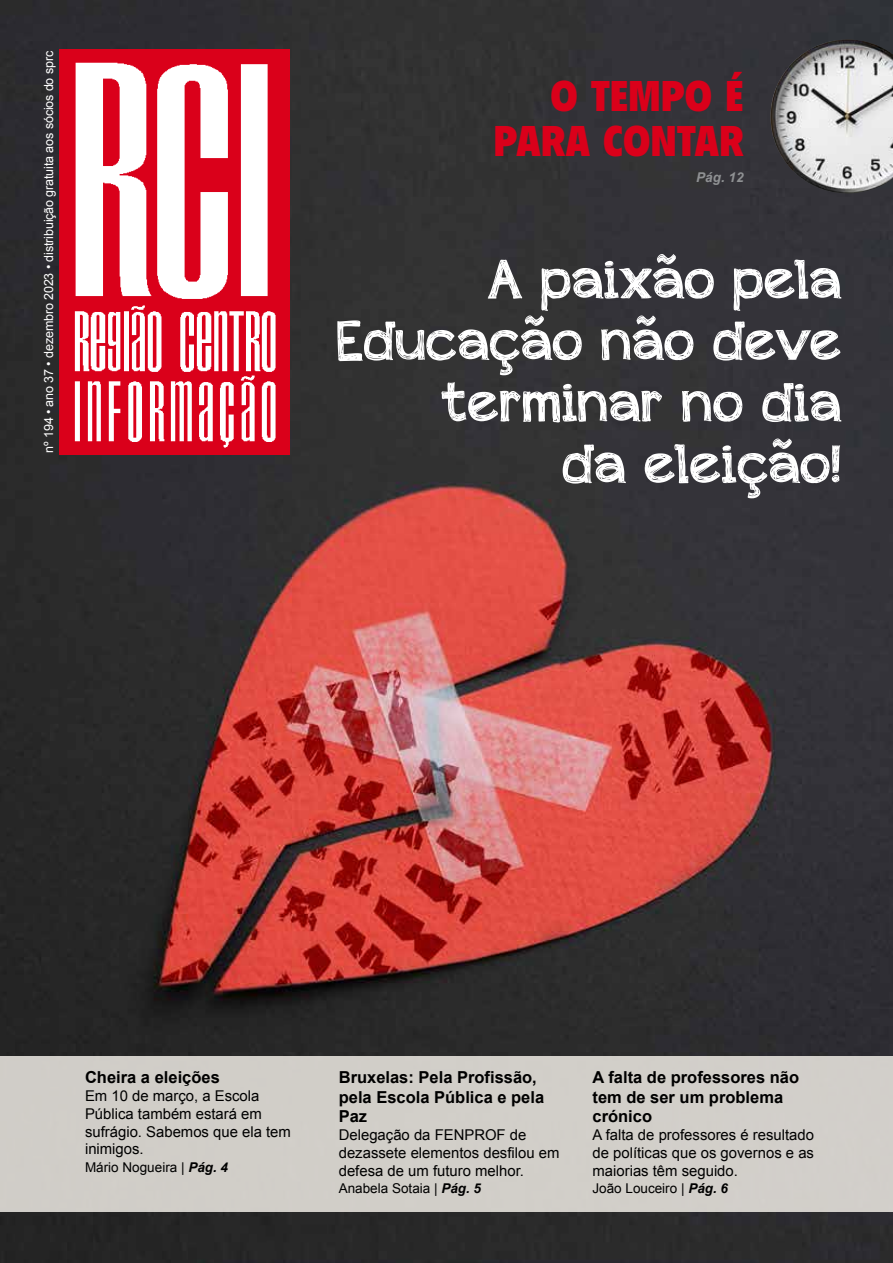
<style>
.page{position:relative;width:893px;height:1263px;background:#fff}
.page>*{position:absolute;margin:0;border:0;box-sizing:border-box;transform-origin:0 0}
.t1{font:55.35px/61.5px "appleberry";letter-spacing:.01em;color:#fff;text-align:right}
.t2{font:900 condensed 42.15px/45.6px "Flyer LT Std";letter-spacing:.01em;color:#da001a;text-align:right}
.t3{font:700 16.5px/19.5px "Arial";color:#000}
.t4{font:14.85px/17.9px "Arial";color:#000}
.t5{font:13.5px "Arial";color:#000}
.t6{font:italic 700 13.5px "Arial";color:#8f9193}
.t7{font:12.6px "Arial";letter-spacing:-.01em;color:#fff}
.s1{font-weight:700;font-style:italic}
</style>
<div class="page">
<img style="left:0;top:0;width:893px;height:1263px">
<div style="left:0;top:1056px;width:893px;height:156px;background:#d1cec8"></div>
<img style="left:59px;top:50px;width:231px;height:404px">
<img style="left:770px;top:40px;width:123px;height:154px">
<p class="t7" style="left:40px;top:453px;width:403px;rotate:-90deg">nº 194 • ano 37 • dezembro 2023 • distribuição gratuita aos sócios do sprc</p>
<h2 class="t2" style="left:494px;top:73px;width:251px">O TEMPO É<br>PARA CONTAR</h2>
<p class="t6" style="left:696px;top:168px;width:49px">Pág. 12</p>
<h1 class="t1" style="left:337px;top:247px;width:505px">A paixão pela<br>Educação não deve terminar no dia<br>da eleição!</h1>
<p class="t3" style="left:85px;top:1068px;width:136px">Cheira a eleições</p>
<p class="t4" style="left:85px;top:1087px;width:207px">Em 10 de março, a Escola<br>Pública também estará em sufrágio. Sabemos que ela tem inimigos.</p>
<p class="t5" style="left:85px;top:1159px;width:145px">Mário Nogueira | <span class="s1">Pág. 4</span></p>
<p class="t3" style="left:339px;top:1068px;width:207px">Bruxelas: Pela Profissão, pela Escola Pública e pela<br>Paz</p>
<p class="t4" style="left:339px;top:1126px;width:222px">Delegação da FENPROF de dezassete elementos desfilou em defesa de um futuro melhor.</p>
<p class="t5" style="left:339px;top:1180px;width:144px">Anabela Sotaia | <span class="s1">Pág. 5</span></p>
<p class="t3" style="left:592px;top:1068px;width:208px">A falta de professores não tem de ser um problema crónico</p>
<p class="t4" style="left:592px;top:1126px;width:223px;text-align:justify">A falta de professores é resultado de políticas que os governos e as maiorias têm seguido.</p>
<p class="t5" style="left:592px;top:1180px;width:137px">João Louceiro | <span class="s1">Pág. 6</span></p>
</div>
